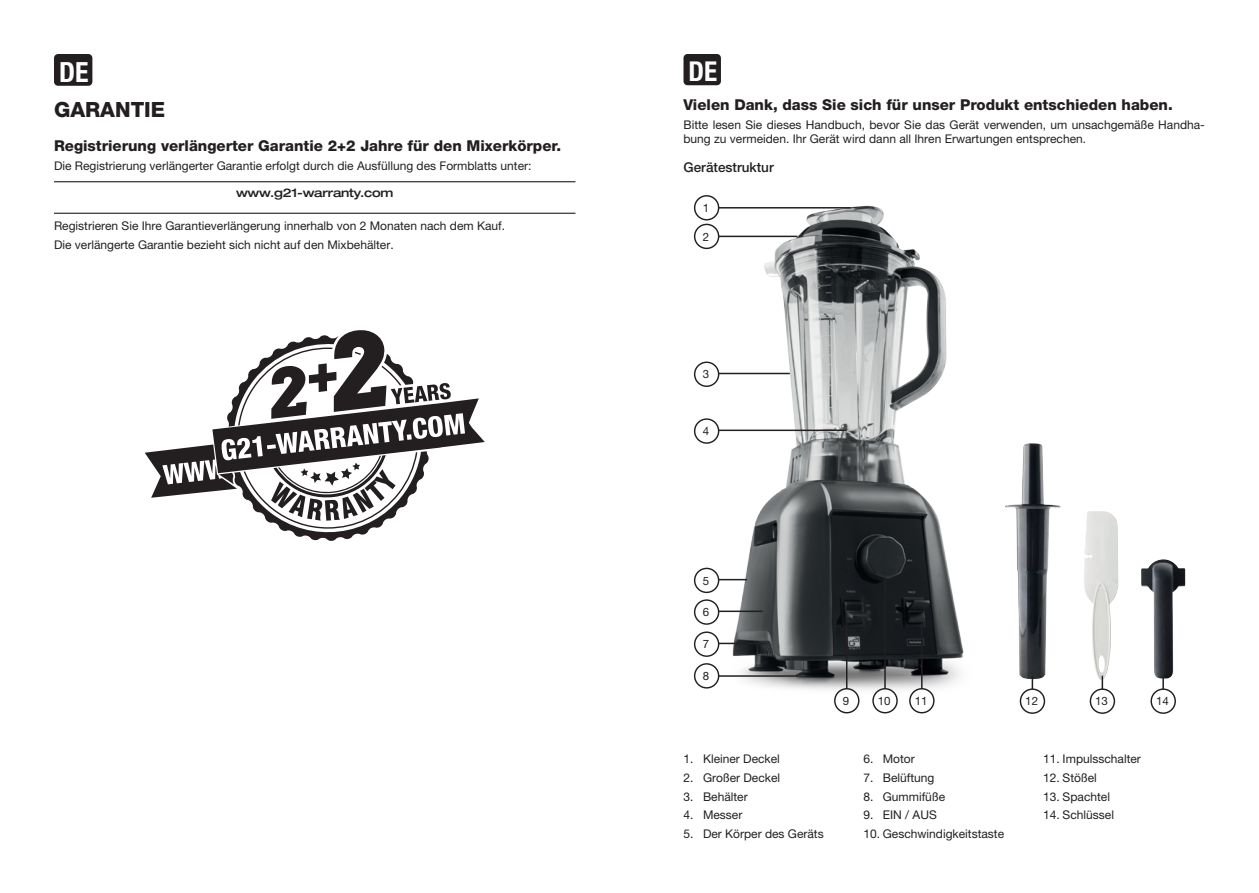
<style>
.page{position:relative;width:1259px;height:893px;background:#fff}
.page>*{position:absolute;margin:0;border:0;box-sizing:border-box;transform-origin:0 0}
.t1{font:700 condensed 27.9px "Helvetica Neue LT Pro";color:#fff}
.t2{font:700 condensed 27.45px "Helvetica Neue LT Pro";color:#fff}
.t3{font:800 21px "Helvetica Neue LT Pro";color:#231f20}
.t4{font:800 15px "Helvetica Neue LT Pro";color:#231f20}
.t5{font:500 13.5px "Helvetica Neue LT Pro";color:#231f20}
.t6{font:12px/18.6px "Helvetica Neue LT Pro";color:#231f20}
.t7{font:500 expanded 12px "Helvetica Neue LT Pro";letter-spacing:-.02em;color:#231f20}
.t8{font:11.55px "Helvetica Neue LT Pro";color:#231f20}
</style>
<div class="page">
<div style="left:683px;top:54px;width:38px;height:31px;background:#231f20;border-radius:4px"></div>
<hr style="left:54px;top:181px;width:521px;height:1px;background:#231f20">
<hr style="left:54px;top:213px;width:521px;height:1px;background:#231f20">
<div style="left:54px;top:54px;width:38px;height:32px;background:#231f20;border-radius:4px"></div>
<svg style="left:145px;top:330px;width:340px;height:211px"></svg>
<img style="left:708px;top:195px;width:256px;height:514px">
<div style="left:694px;top:195px;width:25px;height:25px;border:1px solid #231f20;border-radius:50%"></div>
<div style="left:694px;top:224px;width:25px;height:25px;border:1px solid #231f20;border-radius:50%"></div>
<div style="left:694px;top:362px;width:25px;height:25px;border:1px solid #231f20;border-radius:50%"></div>
<div style="left:694px;top:418px;width:25px;height:26px;border:1px solid #231f20;border-radius:50%"></div>
<div style="left:694px;top:568px;width:25px;height:25px;border:1px solid #231f20;border-radius:50%"></div>
<div style="left:694px;top:599px;width:25px;height:26px;border:1px solid #231f20;border-radius:50%"></div>
<div style="left:834px;top:688px;width:25px;height:25px;border:1px solid #231f20;border-radius:50%"></div>
<div style="left:872px;top:688px;width:25px;height:25px;border:1px solid #231f20;border-radius:50%"></div>
<div style="left:909px;top:688px;width:25px;height:25px;border:1px solid #231f20;border-radius:50%"></div>
<div style="left:694px;top:631px;width:25px;height:26px;border:1px solid #231f20;border-radius:50%"></div>
<div style="left:694px;top:663px;width:25px;height:26px;border:1px solid #231f20;border-radius:50%"></div>
<hr style="left:718px;top:430px;width:128px;height:1px;background:#231f20">
<svg style="left:718px;top:579px;width:29px;height:1px"></svg>
<hr style="left:718px;top:611px;width:44px;height:1px;background:#231f20">
<hr style="left:846px;top:622px;width:1px;height:67px;background:#231f20">
<hr style="left:884px;top:577px;width:1px;height:112px;background:#231f20">
<hr style="left:921px;top:623px;width:1px;height:66px;background:#231f20">
<hr style="left:718px;top:675px;width:79px;height:2px;background:#231f20">
<hr style="left:718px;top:643px;width:48px;height:1px;background:#231f20">
<hr style="left:718px;top:373px;width:72px;height:1px;background:#231f20">
<hr style="left:718px;top:236px;width:79px;height:1px;background:#231f20">
<img style="left:1005px;top:443px;width:56px;height:236px">
<img style="left:1084px;top:511px;width:34px;height:169px">
<img style="left:1141px;top:559px;width:44px;height:120px">
<div style="left:1019px;top:688px;width:26px;height:26px;border:1px solid #231f20;border-radius:50%"></div>
<div style="left:1089px;top:688px;width:26px;height:26px;border:1px solid #231f20;border-radius:50%"></div>
<div style="left:1150px;top:688px;width:26px;height:26px;border:1px solid #231f20;border-radius:50%"></div>
<svg style="left:1031px;top:676px;width:2px;height:13px"></svg>
<svg style="left:1101px;top:676px;width:2px;height:13px"></svg>
<svg style="left:1162px;top:676px;width:2px;height:13px"></svg>
<hr style="left:718px;top:207px;width:132px;height:2px;background:#231f20">
<h1 class="t1" style="left:59px;top:55px;width:31px">DE</h1>
<h3 class="t3" style="left:54px;top:97px;width:113px">GARANTIE</h3>
<p class="t4" style="left:54px;top:137px;width:509px">Registrierung verlängerter Garantie 2+2 Jahre für den Mixerkörper.</p>
<p class="t6" style="left:54px;top:156px;width:479px">Die Registrierung verlängerter Garantie erfolgt durch die Ausfüllung des Formblatts unter:</p>
<p class="t7" style="left:236px;top:185px;width:159px">www.g21-warranty.com</p>
<p class="t6" style="left:54px;top:216px;width:452px">Registrieren Sie Ihre Garantieverlängerung innerhalb von 2 Monaten nach dem Kauf.<br>Die verlängerte Garantie bezieht sich nicht auf den Mixbehälter.</p>
<h2 class="t2" style="left:688px;top:55px;width:30px">DE</h2>
<p class="t4" style="left:683px;top:96px;width:491px">Vielen Dank, dass Sie sich für unser Produkt entschieden haben.</p>
<p class="t6" style="left:683px;top:117px;width:523px;line-height:14.4px">Bitte lesen Sie dieses Handbuch, bevor Sie das Gerät verwenden, um unsachgemäße Handha&shy;bung zu vermeiden. Ihr Gerät wird dann all Ihren Erwartungen entsprechen.</p>
<p class="t5" style="left:683px;top:159px;width:92px">Gerätestruktur</p>
<p class="t8" style="left:702px;top:201px;width:8px">1</p>
<p class="t8" style="left:702px;top:229px;width:8px">2</p>
<p class="t8" style="left:702px;top:367px;width:8px">3</p>
<p class="t8" style="left:702px;top:424px;width:8px">4</p>
<p class="t8" style="left:702px;top:573px;width:8px">5</p>
<p class="t8" style="left:702px;top:605px;width:8px">6</p>
<p class="t8" style="left:702px;top:637px;width:8px">7</p>
<p class="t8" style="left:702px;top:669px;width:8px">8</p>
<p class="t8" style="left:843px;top:694px;width:8px">9</p>
<p class="t8" style="left:878px;top:694px;width:14px">10</p>
<p class="t8" style="left:914px;top:694px;width:14px">11</p>
<p class="t6" style="left:683px;top:750px;width:98px">1. Kleiner Deckel</p>
<p class="t6" style="left:683px;top:768px;width:98px">2. Großer Deckel</p>
<p class="t6" style="left:683px;top:787px;width:66px">3. Behälter</p>
<p class="t6" style="left:683px;top:806px;width:60px">4. Messer</p>
<p class="t6" style="left:683px;top:824px;width:142px">5. Der Körper des Geräts</p>
<p class="t6" style="left:863px;top:750px;width:53px">6. Motor</p>
<p class="t6" style="left:863px;top:768px;width:73px">7. Belüftung</p>
<p class="t6" style="left:863px;top:787px;width:83px">8. Gummifüße</p>
<p class="t6" style="left:863px;top:805px;width:75px">9. EIN / AUS</p>
<p class="t6" style="left:863px;top:824px;width:142px">10. Geschwindigkeitstaste</p>
<p class="t8" style="left:1025px;top:694px;width:14px">12</p>
<p class="t8" style="left:1095px;top:694px;width:14px">13</p>
<p class="t8" style="left:1156px;top:694px;width:14px">14</p>
<p class="t6" style="left:1043px;top:750px;width:99px">11. Impulsschalter</p>
<p class="t6" style="left:1043px;top:768px;width:55px">12. Stößel</p>
<p class="t6" style="left:1043px;top:787px;width:68px">13. Spachtel</p>
<p class="t6" style="left:1043px;top:805px;width:72px">14. Schlüssel</p>
</div>
